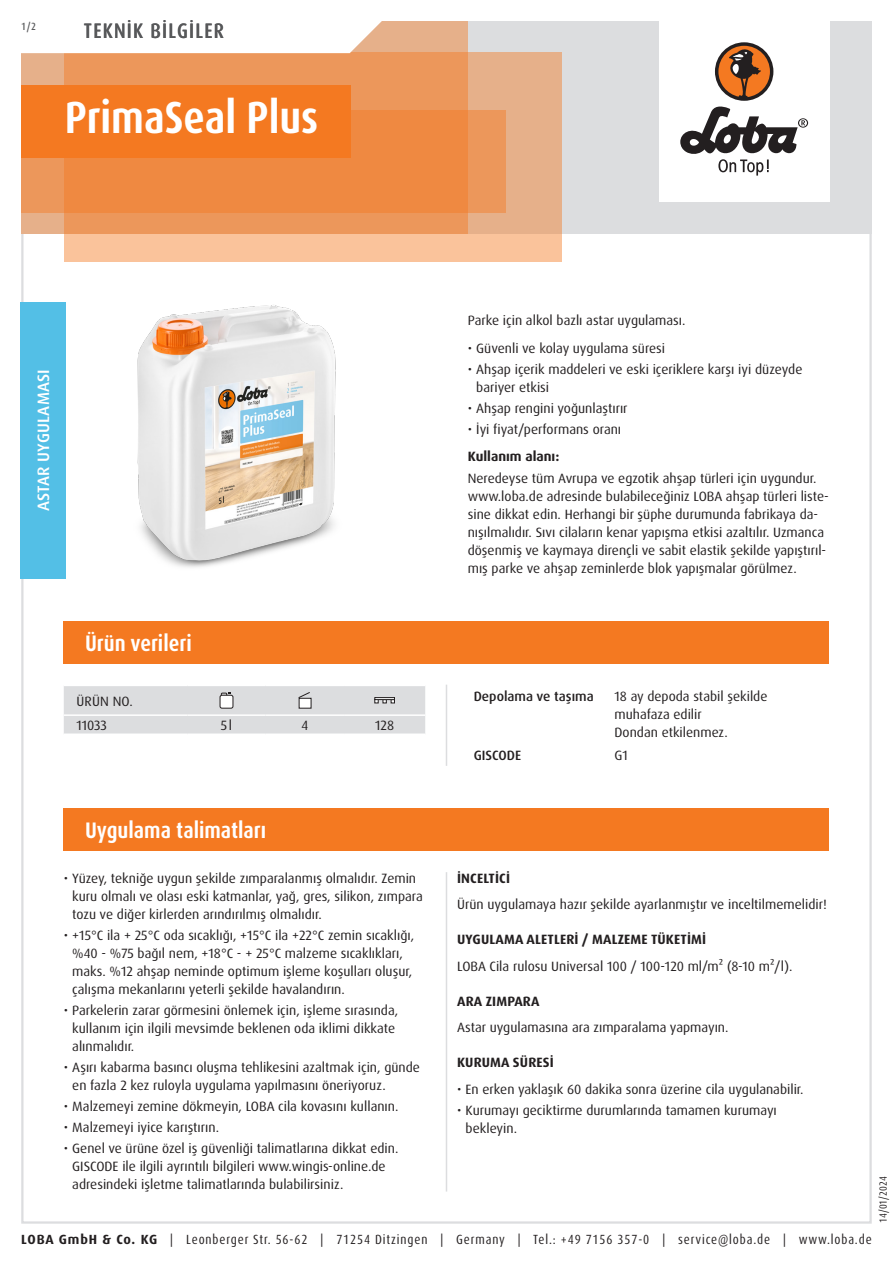
<style>
.page{position:relative;width:893px;height:1263px;background:#fff}
.page>*{position:absolute;margin:0;border:0;box-sizing:border-box;transform-origin:0 0}
.Produktname_weiss{font:700 condensed 45px "Dax Pro";color:#fff}
.Abschnitt{font:700 condensed 22.5px "Dax Pro";color:#fff}
.TI{font:500 condensed 21px "Dax Pro";letter-spacing:.06em;color:#57585a}
.Produktart_Grundierung{font:500 16.5px "Dax Pro";letter-spacing:.01em;color:#fff}
.Text{font:13.5px/18px "Dax Pro";color:#231f20}
.Text_Bold{font:700 13.5px "Dax Pro";letter-spacing:.01em;color:#231f20}
.Text_ohne_Silbentrennung{font:13.5px/18px "Dax Pro";color:#231f20}
.Text_Medium{font:500 13.5px "Dax Pro";color:#231f20}
.Text_Großbuchstaben{font:13.5px "Dax Pro";letter-spacing:.01em;color:#231f20}
.Text_zentriert{font:13.5px "Dax Pro";color:#231f20}
.t1{font:condensed 13.35px "Dax Pro";letter-spacing:.065em;color:#231f20}
.t2{font:condensed 10.5px "Dax Pro";color:#231f20}
.t3{font:500 condensed 10.5px "Dax Pro";color:#57585a}
.s1{font-weight:700;font-stretch:normal}
</style>
<div class="page">
<hr style="left:446px;top:872px;width:1px;height:319px;background:#dcdddf">
<div style="left:64px;top:808px;width:765px;height:43px;background:#f47921"></div>
<hr style="left:446px;top:685px;width:1px;height:81px;background:#dcdddf">
<svg style="left:64px;top:686px;width:361px;height:48px;background:#dcdddf"></svg>
<div style="left:374px;top:697px;width:21px;height:3px;border:1px solid #231f20"></div>
<div style="left:64px;top:621px;width:765px;height:42px;background:#f47921"></div>
<img style="left:137px;top:305px;width:199px;height:263px">
<div style="left:20px;top:302px;width:46px;height:276px;background:#53bfe6"></div>
<div style="left:21px;top:21px;width:851px;height:213px;background:#dcdddf"></div>
<div style="left:659px;top:0;width:170px;height:202px;background:#fff"></div>
<svg style="left:680px;top:106px;width:128px;height:70px"></svg>
<div style="left:715px;top:42px;width:58px;height:59px;background:#231f20;border-radius:50%"></div>
<svg style="left:718px;top:45px;width:52px;height:52px"></svg>
<div style="left:64px;top:52px;width:497px;height:209px;background:linear-gradient(to right,#fec79f,#efb992)"></div>
<div style="left:21px;top:111px;width:485px;height:102px;background:#ec975b"></div>
<svg style="left:21px;top:21px;width:447px;height:213px;background:#ed9150"></svg>
<svg style="left:21px;top:21px;width:411px;height:34px;background:#faede4"></svg>
<div style="left:21px;top:85px;width:330px;height:72px;background:#f47921"></div>
<p class="t3" style="left:21px;top:19px;width:16px">1/2</p>
<p class="TI" style="left:84px;top:17px;width:141px">TEKNIK BILGILER</p>
<p class="Produktname_weiss" style="left:65px;top:89px;width:255px">PrimaSeal Plus</p>
<p class="Produktart_Grundierung" style="left:33px;top:511px;width:144px;rotate:-90deg">ASTAR UYGULAMASI</p>
<p class="Abschnitt" style="left:85px;top:629px;width:108px">Ürün verileri</p>
<p class="Text_Großbuchstaben" style="left:77px;top:692px;width:58px">ÜRÜN NO.</p>
<p class="Text" style="left:77px;top:716px;width:32px">11033</p>
<p class="Text_zentriert" style="left:221px;top:717px;width:13px">5l</p>
<p class="Text_zentriert" style="left:301px;top:717px;width:8px">4</p>
<p class="Text_zentriert" style="left:375px;top:717px;width:20px">128</p>
<p class="Abschnitt" style="left:85px;top:816px;width:183px">Uygulama talimatları</p>
<p class="Text" style="left:72px;top:869px;width:352px;text-indent:-9px">• Yüzey, tekniğe uygun şekilde zımparalanmış olmalıdır. Zemin kuru olmalı ve olası eski katmanlar, yağ, gres, silikon, zımpara tozu ve diğer kirlerden arındırılmış olmalıdır.</p>
<p class="Text" style="left:72px;top:926px;width:343px;text-indent:-9px">• +15°C ila + 25°C oda sıcaklığı, +15°C ila +22°C zemin sıcaklığı, %40 - %75 bağıl nem, +18°C - + 25°C malzeme sıcaklıkları, maks. %12 ahşap neminde optimum işleme koşulları oluşur, çalışma mekanlarını yeterli şekilde havalandırın.</p>
<p class="Text" style="left:72px;top:1001px;width:327px;text-indent:-9px">• Parkelerin zarar görmesini önlemek için, işleme sırasında, kullanım için ilgili mevsimde beklenen oda iklimi dikkate alınmalıdır.</p>
<p class="Text" style="left:72px;top:1058px;width:349px;text-indent:-9px">• Aşırı kabarma basıncı oluşma tehlikesini azaltmak için, günde en fazla 2 kez ruloyla uygulama yapılmasını öneriyoruz.</p>
<p class="Text" style="left:64px;top:1097px;width:336px">• Malzemeyi zemine dökmeyin, LOBA cila kovasını kullanın.</p>
<p class="Text" style="left:64px;top:1118px;width:157px">• Malzemeyi iyice karıştırın.</p>
<p class="Text" style="left:72px;top:1139px;width:328px;text-indent:-9px">• Genel ve ürüne özel iş güvenliği talimatlarına dikkat edin.<br>GISCODE ile ilgili ayrıntılı bilgileri www.wingis-online.de adresindeki işletme talimatlarında bulabilirsiniz.</p>
<p class="Text" style="left:468px;top:312px;width:219px">Parke için alkol bazlı astar uygulaması.</p>
<p class="Text" style="left:468px;top:339px;width:199px">• Güvenli ve kolay uygulama süresi</p>
<p class="Text" style="left:476px;top:360px;width:328px;text-indent:-9px">• Ahşap içerik maddeleri ve eski içeriklere karşı iyi düzeyde bariyer etkisi</p>
<p class="Text" style="left:468px;top:399px;width:161px">• Ahşap rengini yoğunlaştırır</p>
<p class="Text" style="left:468px;top:420px;width:155px">• İyi fiyat/performans oranı</p>
<p class="Text_Bold" style="left:468px;top:448px;width:93px">Kullanım alanı:</p>
<p class="Text" style="left:468px;top:469px;width:363px">Neredeyse tüm Avrupa ve egzotik ahşap türleri için uygundur. www.loba.de adresinde bulabileceğiniz LOBA ahşap türleri liste&shy;sine dikkat edin. Herhangi bir şüphe durumunda fabrikaya da&shy;nışılmalıdır. Sıvı cilaların kenar yapışma etkisi azaltılır. Uzmanca döşenmiş ve kaymaya dirençli ve sabit elastik şekilde yapıştırıl&shy;mış parke ve ahşap zeminlerde blok yapışmalar görülmez.</p>
<p class="Text_Medium" style="left:474px;top:688px;width:122px">Depolama ve taşıma</p>
<p class="Text_ohne_Silbentrennung" style="left:614px;top:688px;width:154px">18 ay depoda stabil şekilde muhafaza edilir</p>
<p class="Text_ohne_Silbentrennung" style="left:614px;top:724px;width:115px">Dondan etkilenmez.</p>
<p class="Text_Medium" style="left:474px;top:746px;width:49px">GISCODE</p>
<p class="Text_ohne_Silbentrennung" style="left:614px;top:746px;width:15px">G1</p>
<p class="Text_Bold" style="left:457px;top:869px;width:52px">İNCELTICI</p>
<p class="Text" style="left:457px;top:896px;width:371px">Ürün uygulamaya hazır şekilde ayarlanmıştır ve inceltilmemelidir!</p>
<p class="Text_Bold" style="left:457px;top:931px;width:249px">UYGULAMA ALETLERI / MALZEME TÜKETIMI</p>
<p class="Text" style="left:457px;top:957px;width:337px">LOBA Cila rulosu Universal 100 / 100-120 ml/m² (8-10 m²/l).</p>
<p class="Text_Bold" style="left:457px;top:992px;width:84px">ARA ZIMPARA</p>
<p class="Text" style="left:457px;top:1019px;width:273px">Astar uygulamasına ara zımparalama yapmayın.</p>
<p class="Text_Bold" style="left:457px;top:1054px;width:96px">KURUMA SÜRESI</p>
<p class="Text" style="left:457px;top:1080px;width:348px">• En erken yaklaşık 60 dakika sonra üzerine cila uygulanabilir.</p>
<p class="Text" style="left:466px;top:1101px;width:313px;text-indent:-9px">• Kurumayı geciktirme durumlarında tamamen kurumayı bekleyin.</p>
<p class="t2" style="left:876px;top:1222px;width:48px;rotate:-90deg">14/01/2024</p>
<p class="t1" style="left:21px;top:1230px;width:852px"><span class="s1">LOBA GmbH &amp; Co. KG</span> | Leonberger Str. 56-62 | 71254 Ditzingen | Germany | Tel.: +49 7156 357-0 | service@loba.de | www.loba.de</p>
</div>
